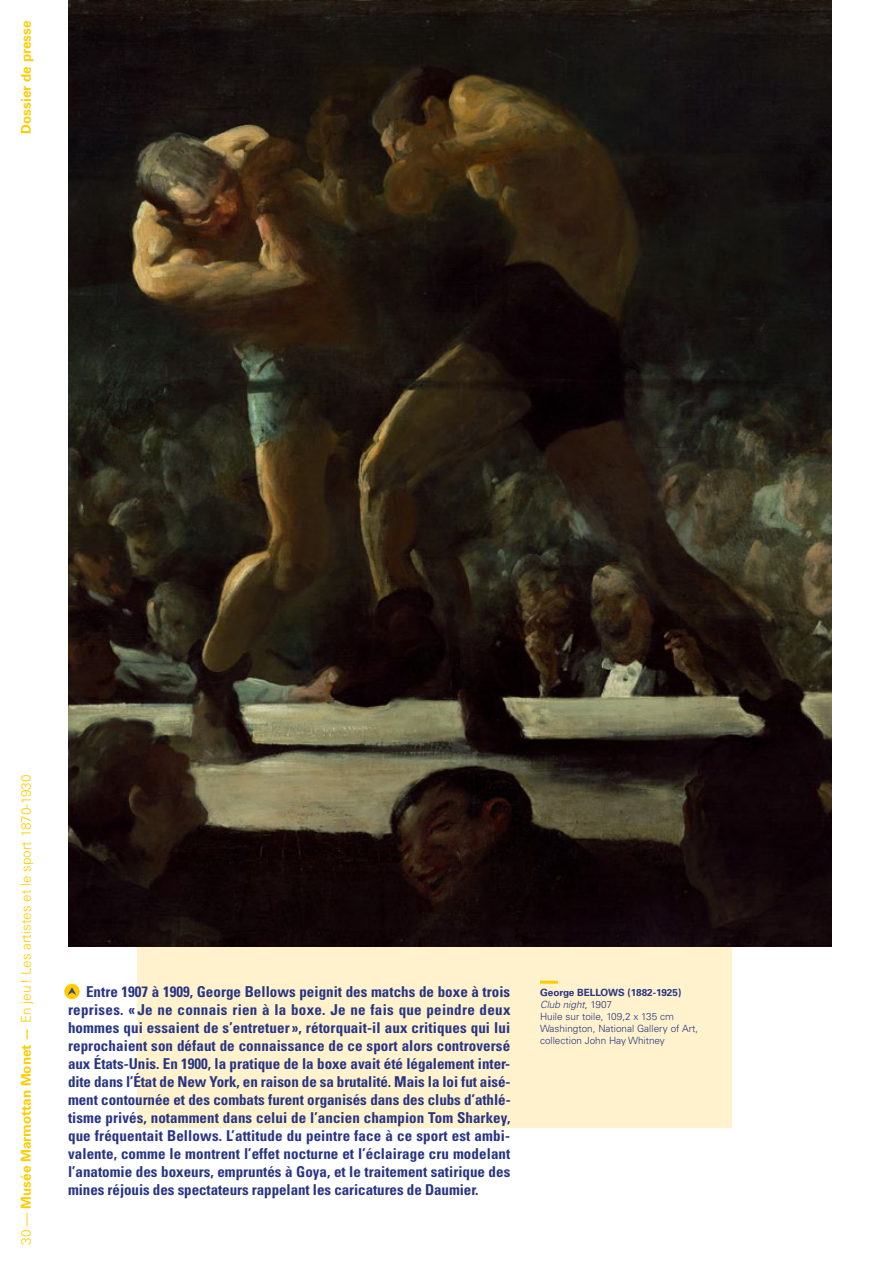
<style>
.page{position:relative;width:893px;height:1263px;background:#fff}
.page>*{position:absolute;margin:0;border:0;box-sizing:border-box;transform-origin:0 0}
.t1{font:700 condensed 15px/18px "Univers LT Std";letter-spacing:-.005em;color:#283583;text-align:justify}
.t2{font:300 13.5px "Univers LT Std";color:#fc0}
.t3{font:700 13.5px "Univers LT Std";color:#fc0}
.t4{font:300 9.9px/12px "Univers LT Std";color:#283583}
.s1{font-weight:700}
.s2{font-style:italic}
</style>
<div class="page">
<div style="left:137px;top:704px;width:594px;height:424px;background:#fff2cc"></div>
<img style="left:68px;top:0;width:763px;height:946px">
<hr style="left:540px;top:981px;width:18px;height:3px;background:#fc0">
<svg style="left:64px;top:984px;width:16px;height:15px"></svg>
<svg style="left:68px;top:987px;width:8px;height:8px"></svg>
<p class="t3" style="left:18px;top:134px;width:114px;rotate:-90deg">Dossier de presse</p>
<p class="t2" style="left:18px;top:1244px;width:471px;rotate:-90deg">30 — <span class="s1">Musée Marmottan Monet —</span> En jeu! Les artistes et le sport 1870-1930</p>
<p class="t1" style="left:68px;top:982px;width:444px;text-indent:18px">Entre 1907 à 1909, George Bellows peignit des matchs de boxe à trois reprises. « Je ne connais rien à la boxe. Je ne fais que peindre deux hommes qui essaient de s’entretuer », rétorquait-il aux critiques qui lui reprochaient son défaut de connaissance de ce sport alors controversé aux États-Unis. En 1900, la pratique de la boxe avait été légalement inter&shy;dite dans l’État de New York, en raison de sa brutalité. Mais la loi fut aisé&shy;ment contournée et des combats furent organisés dans des clubs d’athlé&shy;tisme privés, notamment dans celui de l’ancien champion Tom Sharkey, que fréquentait Bellows. L’attitude du peintre face à ce sport est ambi&shy;valente, comme le montrent l’effet nocturne et l’éclairage cru modelant l’anatomie des boxeurs, empruntés à Goya, et le traitement satirique des mines réjouis des spectateurs rappelant les caricatures de Daumier.</p>
<p class="t4" style="left:540px;top:987px;width:160px"><span class="s1">George BELLOWS (1882-1925)<br></span><span class="s2">Club night</span>, 1907<br>Huile sur toile, 109,2 x 135 cm<br>Washington, National Gallery of Art, collection John Hay Whitney</p>
</div>
